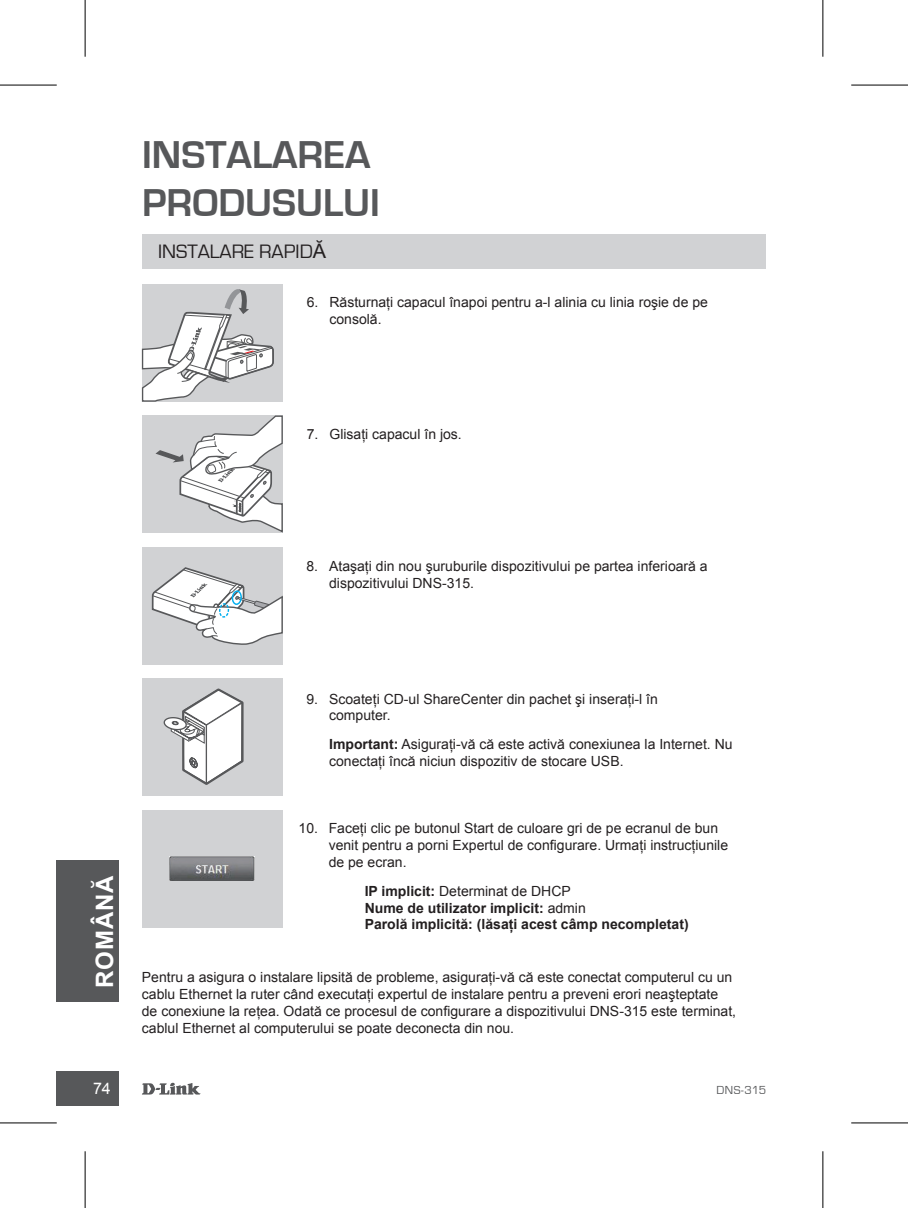
<style>
.page{position:relative;width:908px;height:1208px;background:#fff}
.page>*{position:absolute;margin:0;border:0;box-sizing:border-box;transform-origin:0 0}
.t1{font:700 40px/48px "Eurostile";color:#57585a}
.t2{font:700 24px "Arial";letter-spacing:.045em;color:#fff}
.t3{font:20px "Eurostile";color:#231f20}
.t4{font:16px "Arial";color:#fff}
.t5{font:14px/16.8px "Arial";color:#231f20}
.t6{font:700 14px/16.8px "Arial";color:#231f20}
.t7{font:12px "Eurostile";color:#57585a}
.s1{font-family:"Arial"}
.s2{font-weight:700}
.s3{font-weight:400}
</style>
<div class="page">
<svg style="left:142px;top:1082px;width:58px;height:12px"></svg>
<div style="left:57px;top:1071px;width:62px;height:35px;background:#57585a"></div>
<div style="left:57px;top:861px;width:62px;height:141px;background:#57585a"></div>
<div style="left:142px;top:234px;width:623px;height:34px;background:#d1d2d4"></div>
<div style="left:142px;top:547px;width:141px;height:117px;background:#d1d2d4"></div>
<svg style="left:151px;top:567px;width:132px;height:78px"></svg>
<div style="left:142px;top:284px;width:140px;height:118px;background:#d1d2d4"></div>
<div style="left:142px;top:415px;width:141px;height:118px;background:#d1d2d4"></div>
<svg style="left:155px;top:415px;width:128px;height:118px"></svg>
<svg style="left:141px;top:289px;width:133px;height:113px"></svg>
<div style="left:142px;top:678px;width:140px;height:117px;background:#d1d2d4"></div>
<svg style="left:163px;top:688px;width:81px;height:97px"></svg>
<div style="left:142px;top:810px;width:140px;height:117px;background:#d1d2d4"></div>
<img style="left:170px;top:856px;width:84px;height:24px">
<hr style="left:0;top:85px;width:57px;height:1px;background:#000">
<hr style="left:850px;top:85px;width:57px;height:1px;background:#000">
<hr style="left:0;top:1122px;width:57px;height:1px;background:#000">
<hr style="left:850px;top:1122px;width:57px;height:1px;background:#000">
<hr style="left:85px;top:0;width:1px;height:57px;background:#000">
<hr style="left:85px;top:1151px;width:1px;height:57px;background:#000">
<hr style="left:822px;top:0;width:1px;height:57px;background:#000">
<hr style="left:822px;top:1151px;width:1px;height:57px;background:#000">
<h1 class="t1" style="left:142px;top:131px;width:239px">INSTALAREA<br>PRODUSULUI</h1>
<h3 class="t3" style="left:158px;top:240px;width:74px">INSTALARE</h3>
<h3 class="t3" style="left:259px;top:240px;width:68px">RAPID<span class="s1">Ă</span></h3>
<p class="t5" style="left:329px;top:294px;width:380px;text-indent:-23px">6. Răsturnaţi capacul înapoi pentru a-l alinia cu linia roşie de pe consolă.</p>
<p class="t5" style="left:306px;top:426px;width:156px">7. Glisaţi capacul în jos.</p>
<p class="t5" style="left:329px;top:557px;width:380px;text-indent:-23px">8. Ataşaţi din nou şuruburile dispozitivului pe partea inferioară a dispozitivului DNS-315.</p>
<h2 class="t2" style="left:89px;top:988px;width:114px;rotate:-90deg">ROMÂNĂ</h2>
<p class="t5" style="left:329px;top:690px;width:330px;text-indent:-23px">9. Scoateţi CD-ul ShareCenter din pachet şi inseraţi-l în computer.</p>
<p class="t5" style="left:329px;top:736px;width:405px"><span class="s2">Important:</span> Asiguraţi-vă că este activă conexiunea la Internet. Nu conectaţi încă niciun dispozitiv de stocare USB.</p>
<p class="t5" style="left:328px;top:820px;width:401px;text-indent:-30px">10. Faceţi clic pe butonul Start de culoare gri de pe ecranul de bun venit pentru a porni Expertul de configurare. Urmaţi instrucţiunile de pe ecran.</p>
<p class="t6" style="left:364px;top:883px;width:325px">IP implicit: <span class="s3">Determinat de DHCP<br></span>Nume de utilizator implicit: <span class="s3">admin<br></span>Parolă implicită: (lăsaţi acest câmp necompletat)</p>
<p class="t5" style="left:142px;top:969px;width:595px">Pentru a asigura o instalare lipsită de probleme, asiguraţi-vă că este conectat computerul cu un cablu Ethernet la ruter când executaţi expertul de instalare pentru a preveni erori neaşteptate de conexiune la reţea. Odată ce procesul de configurare a dispozitivului DNS-315 este terminat, cablul Ethernet al computerului se poate deconecta din nou.</p>
<p class="t4" style="left:93px;top:1078px;width:19px">74</p>
<p class="t7" style="left:716px;top:1084px;width:51px">DNS-315</p>
</div>
